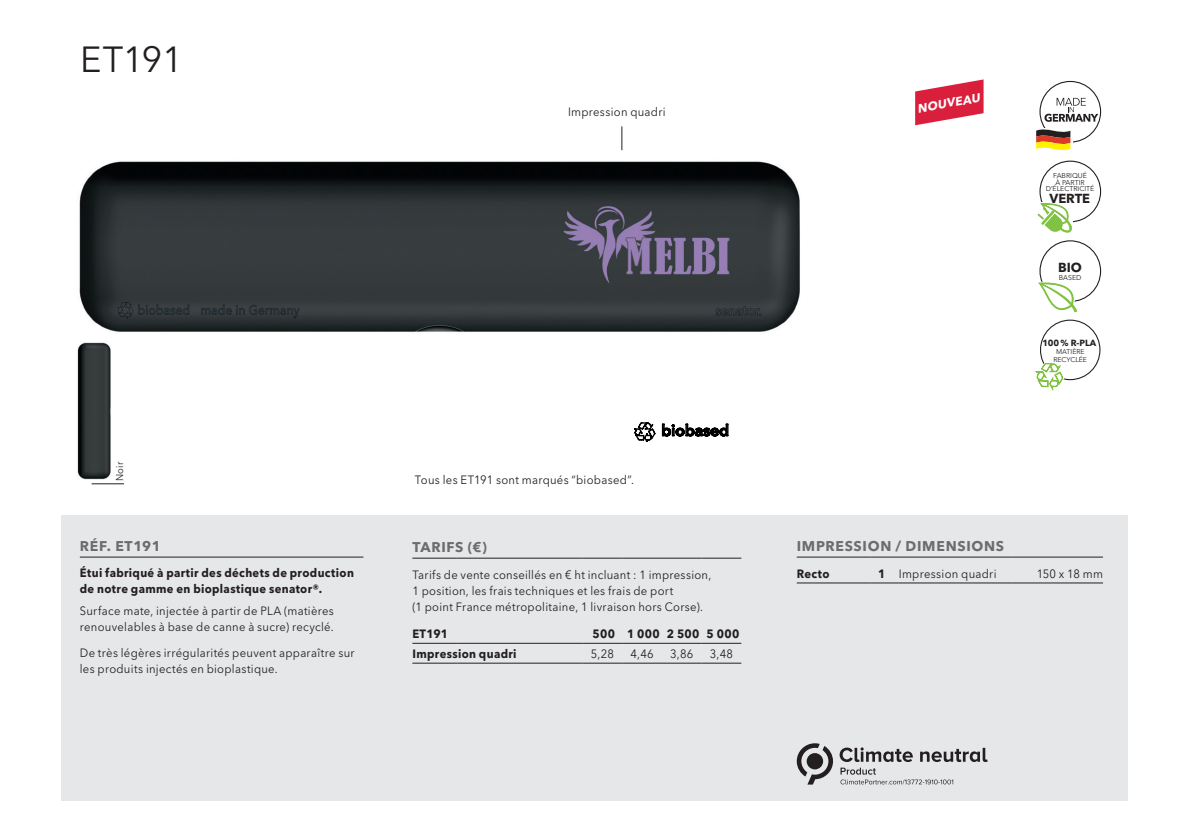
<style>
.page{position:relative;width:1191px;height:840px;background:#fff}
.page>*{position:absolute;margin:0;border:0;box-sizing:border-box;transform-origin:0 0}
.t1{font:36px "Avenir Next W1 G";letter-spacing:-.015em;color:#231f20}
.t2{font:700 14px "Avenir Next W1 G";letter-spacing:.05em;color:#6c6d70}
.t3{font:700 13px "Avenir Next W1 G";color:#231f20}
.t4{font:12px/16px "Avenir Next W1 G";letter-spacing:.025em;color:#231f20;scale:.94 1}
.t5{font:700 12px/16px "Avenir Next W1 G";letter-spacing:.03em;color:#231f20;scale:.94 1}
.t6{font:italic 700 12px "Avenir Next W1 G";color:#fff}
.t7{font:10px "Avenir Next W1 G";color:#231f20;scale:.94 1}
.t8{font:700 8.8px "Avenir Next W1 G";color:#231f20}
.t9{font:7px "Avenir Next W1 G";color:#231f20}
.t10{font:6.8px/8.2px "Avenir Next W1 G";color:#231f20;text-align:center}
.s1{font-weight:700}
</style>
<div class="page">
<div style="left:61px;top:515px;width:1066px;height:285px;background:#e6e7e9"></div>
<hr style="left:92px;top:483px;width:32px;height:1px;background:#231f20">
<img style="left:79px;top:161px;width:721px;height:171px">
<svg style="left:1036px;top:81px;width:65px;height:70px"></svg>
<img style="left:77px;top:342px;width:34px;height:138px">
<svg style="left:1035px;top:240px;width:66px;height:149px"></svg>
<svg style="left:1037px;top:160px;width:64px;height:73px"></svg>
<hr style="left:80px;top:556px;width:283px;height:1px;background:#231f20">
<svg style="left:839px;top:747px;width:73px;height:14px"></svg>
<svg style="left:920px;top:747px;width:67px;height:14px"></svg>
<svg style="left:796px;top:743px;width:37px;height:41px"></svg>
<svg style="left:840px;top:767px;width:113px;height:17px"></svg>
<hr style="left:796px;top:556px;width:74px;height:1px;background:#231f20">
<svg style="left:870px;top:556px;width:29px;height:1px"></svg>
<hr style="left:899px;top:556px;width:113px;height:1px;background:#231f20">
<hr style="left:1012px;top:556px;width:91px;height:1px;background:#231f20">
<hr style="left:796px;top:582px;width:74px;height:1px;background:#231f20">
<svg style="left:870px;top:582px;width:29px;height:1px"></svg>
<hr style="left:899px;top:582px;width:113px;height:1px;background:#231f20">
<hr style="left:1012px;top:582px;width:91px;height:1px;background:#231f20">
<svg style="left:621px;top:126px;width:1px;height:24px"></svg>
<svg style="left:915px;top:79px;width:68px;height:46px"></svg>
<svg style="left:634px;top:422px;width:94px;height:19px"></svg>
<hr style="left:412px;top:557px;width:46px;height:1px;background:#231f20">
<hr style="left:458px;top:557px;width:124px;height:1px;background:#231f20">
<hr style="left:582px;top:557px;width:40px;height:1px;background:#231f20">
<hr style="left:622px;top:557px;width:40px;height:1px;background:#231f20">
<hr style="left:662px;top:557px;width:39px;height:1px;background:#231f20">
<hr style="left:701px;top:557px;width:40px;height:1px;background:#231f20">
<hr style="left:412px;top:662px;width:46px;height:1px;background:#231f20">
<hr style="left:458px;top:662px;width:124px;height:1px;background:#231f20">
<hr style="left:582px;top:662px;width:40px;height:1px;background:#231f20">
<hr style="left:622px;top:662px;width:40px;height:1px;background:#231f20">
<hr style="left:662px;top:662px;width:39px;height:1px;background:#231f20">
<hr style="left:701px;top:662px;width:40px;height:1px;background:#231f20">
<hr style="left:582px;top:642px;width:40px;height:1px;background:#231f20">
<hr style="left:622px;top:642px;width:40px;height:1px;background:#231f20">
<hr style="left:662px;top:642px;width:39px;height:1px;background:#231f20">
<hr style="left:701px;top:642px;width:40px;height:1px;background:#231f20">
<hr style="left:412px;top:642px;width:46px;height:1px;background:#231f20">
<hr style="left:458px;top:642px;width:124px;height:1px;background:#231f20">
<h1 class="t1" style="left:80px;top:38px;width:104px">ET191</h1>
<p class="t7" style="left:114px;top:481px;width:22px;rotate:-90deg">Noir</p>
<p class="t4" style="left:568px;top:104px;width:105px">Impression quadri</p>
<p class="t4" style="left:415px;top:472px;width:235px">Tous les ET191 sont marqués “biobased”.</p>
<p class="t6" style="left:916px;top:101px;width:65px;rotate:-10deg">NOUVEAU</p>
<p class="t9" style="left:1053px;top:171px;width:35px">FABRIQUÉ</p>
<p class="t9" style="left:1055px;top:178px;width:31px">À PARTIR</p>
<p class="t9" style="left:1045px;top:185px;width:50px">D‘ÉLECTRICITÉ</p>
<p class="t3" style="left:1049px;top:190px;width:42px">VERTE</p>
<p class="t3" style="left:1058px;top:260px;width:25px">BIO</p>
<p class="t9" style="left:1058px;top:273px;width:24px">BASED</p>
<p class="t8" style="left:1042px;top:337px;width:55px">100 % R-PLA</p>
<p class="t10" style="left:1053px;top:347px;width:35px">MATIÈRE<br>RECYCLÉE</p>
<p class="t2" style="left:80px;top:537px;width:82px">RÉF. ET191</p>
<p class="t2" style="left:796px;top:537px;width:209px">IMPRESSION / DIMENSIONS</p>
<p class="t5" style="left:796px;top:565px;width:36px">Recto</p>
<p class="t4" style="left:878px;top:565px;width:127px"><span class="s1">1</span> Impression quadri</p>
<p class="t4" style="left:1036px;top:565px;width:72px">150 x 18 mm</p>
<p class="t2" style="left:412px;top:538px;width:76px">TARIFS (€)</p>
<p class="t4" style="left:412px;top:567px;width:319px">Tarifs de vente conseillés en € ht incluant : 1 impression,<br>1 position, les frais techniques et les frais de port<br>(1 point France métropolitaine, 1 livraison hors Corse).</p>
<p class="t5" style="left:412px;top:625px;width:39px">ET191</p>
<p class="t5" style="left:592px;top:625px;width:157px">500 1 000 2 500 5 000</p>
<p class="t5" style="left:412px;top:645px;width:112px">Impression quadri</p>
<p class="t4" style="left:591px;top:645px;width:26px">5,28</p>
<p class="t4" style="left:630px;top:645px;width:26px">4,46</p>
<p class="t4" style="left:670px;top:645px;width:26px">3,86</p>
<p class="t4" style="left:710px;top:645px;width:26px">3,48</p>
<p class="t5" style="left:80px;top:564px;width:293px">Étui fabriqué à partir des déchets de production de notre gamme en bioplastique senator®.</p>
<p class="t4" style="left:80px;top:602px;width:272px">Surface mate, injectée à partir de PLA (matières renouvelables à base de canne à sucre) recyclé.</p>
<p class="t4" style="left:80px;top:644px;width:294px">De très légères irrégularités peuvent apparaître sur les produits injectés en bioplastique.</p>
</div>
